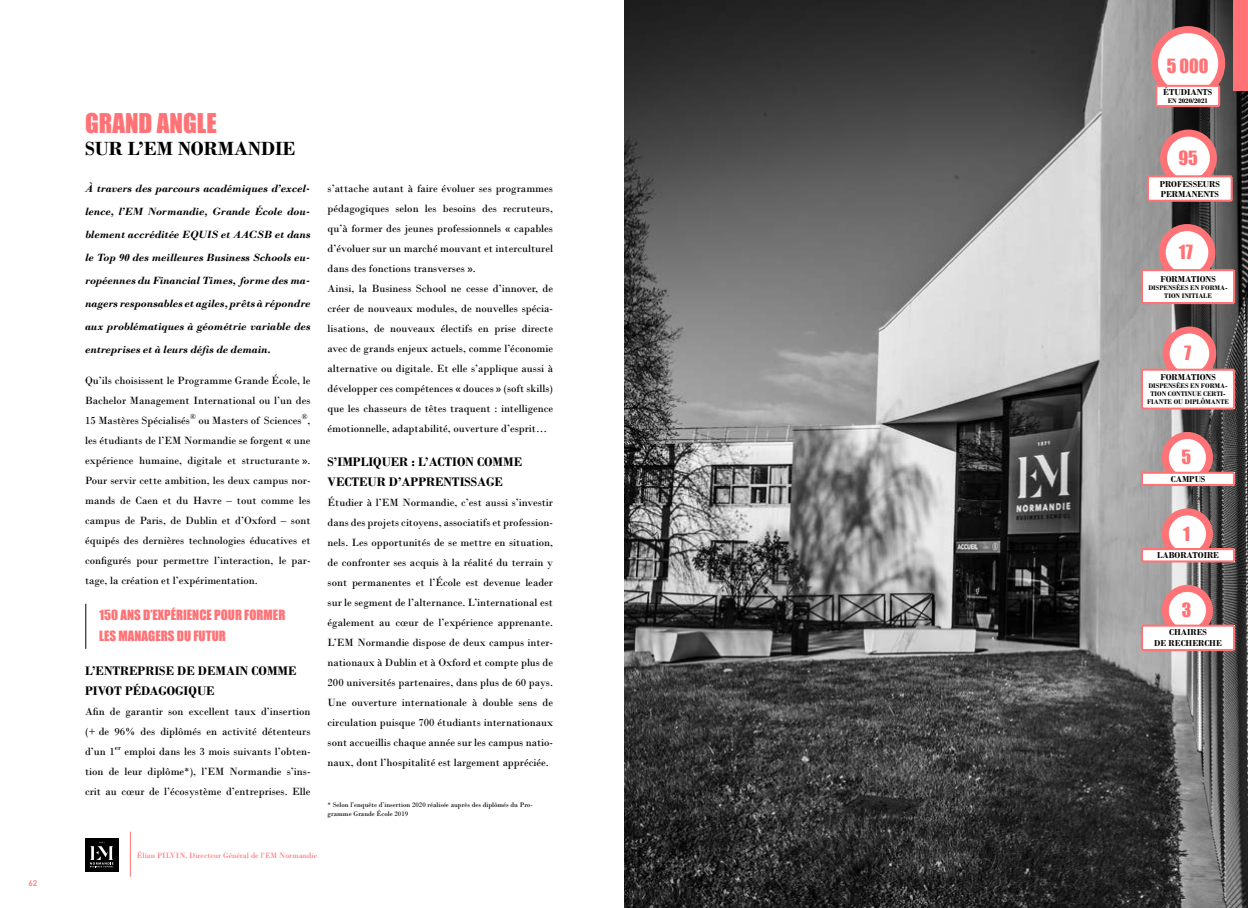
<style>
.page{position:relative;width:1248px;height:908px;background:#fff}
.page>*{position:absolute;margin:0;border:0;box-sizing:border-box;transform-origin:0 0}
.t1{font:25px "Impact";color:#ff7276}
.t2{font:700 20px "Bodoni";color:#000}
.t3{font:18px "Impact";color:#ff7276}
.t4{font:700 13px/20px "Bodoni";color:#000}
.t5{font:13px/21px "Impact";color:#ff7276}
.t6{font:11px/20px "Bodoni";color:#000;text-align:justify}
.t7{font:italic 700 11px/23px "Bodoni";letter-spacing:-.01em;color:#000;text-align:justify}
.t8{font:700 9px/10px "Bodoni";color:#000}
.t9{font:8px "Bodoni";color:#ff7276}
.t10{font:700 8px "Century Gothic";color:#ff8e91}
.t11{font:700 7px/8px "Bodoni";color:#000;text-align:center}
.t12{font:7px/9px "Bodoni";color:#000}
</style>
<div class="page">
<img style="left:624px;top:0;width:623px;height:907px">
<div style="left:1154px;top:30px;width:67px;height:67px;background:#fff;border-radius:50%"></div>
<div style="left:1150px;top:26px;width:74px;height:74px;border:7px solid #ff7276;border-radius:50%"></div>
<svg style="left:1154px;top:84px;width:66px;height:23px"></svg>
<div style="left:1163px;top:133px;width:50px;height:50px;background:#fff;border-radius:50%"></div>
<div style="left:1159px;top:129px;width:57px;height:57px;border:7px solid #ff7276;border-radius:50%"></div>
<svg style="left:1146px;top:175px;width:86px;height:27px"></svg>
<div style="left:1162px;top:227px;width:49px;height:50px;background:#fff;border-radius:50%"></div>
<div style="left:1158px;top:224px;width:57px;height:56px;border:7px solid #ff7276;border-radius:50%"></div>
<svg style="left:1140px;top:269px;width:95px;height:35px"></svg>
<div style="left:1165px;top:330px;width:47px;height:46px;background:#fff;border-radius:50%"></div>
<div style="left:1162px;top:326px;width:53px;height:54px;border:7px solid #ff7276;border-radius:50%"></div>
<svg style="left:1140px;top:368px;width:95px;height:42px"></svg>
<div style="left:1165px;top:435px;width:44px;height:44px;background:#fff;border-radius:50%"></div>
<div style="left:1161px;top:432px;width:51px;height:51px;border:7px solid #ff7276;border-radius:50%"></div>
<svg style="left:1140px;top:471px;width:95px;height:15px"></svg>
<div style="left:1165px;top:511px;width:44px;height:45px;background:#fff;border-radius:50%"></div>
<div style="left:1161px;top:508px;width:51px;height:51px;border:7px solid #ff7276;border-radius:50%"></div>
<svg style="left:1140px;top:547px;width:95px;height:15px"></svg>
<div style="left:1165px;top:588px;width:44px;height:44px;background:#fff;border-radius:50%"></div>
<div style="left:1161px;top:584px;width:51px;height:51px;border:7px solid #ff7276;border-radius:50%"></div>
<svg style="left:1140px;top:624px;width:95px;height:27px"></svg>
<div style="left:1233px;top:0;width:14px;height:90px;background:#ff7276"></div>
<hr style="left:85px;top:603px;width:1px;height:45px;background:#000">
<hr style="left:130px;top:831px;width:1px;height:45px;background:#ff7276">
<div style="left:85px;top:838px;width:33px;height:33px;background:#000"></div>
<svg style="left:90px;top:841px;width:24px;height:25px"></svg>
<p class="t10" style="left:28px;top:876px;width:10px">62</p>
<h1 class="t1" style="left:85px;top:104px;width:133px">GRAND ANGLE</h1>
<h2 class="t2" style="left:85px;top:137px;width:212px">SUR L’EM NORMANDIE</h2>
<p class="t7" style="left:85px;top:177px;width:227px">À travers des parcours académiques d’excel&shy;lence, l’EM Normandie, Grande École dou&shy;blement accréditée EQUIS et AACSB et dans le Top 90 des meilleures Business Schools eu&shy;ropéennes du Financial Times, forme des ma&shy;nagers responsables et agiles, prêts à répondre aux problématiques à géométrie variable des entreprises et à leurs défis de demain.</p>
<p class="t6" style="left:85px;top:370px;width:227px">Qu’ils choisissent le Programme Grande École, le Bachelor Management International ou l’un des 15 Mastères Spécialisés<sup>®</sup> ou Masters of Sciences<sup>®</sup>, les étudiants de l’EM Normandie se forgent « une expérience humaine, digitale et structurante ».<br>Pour servir cette ambition, les deux campus nor&shy;mands de Caen et du Havre – tout comme les campus de Paris, de Dublin et d’Oxford – sont équipés des dernières technologies éducatives et configurés pour permettre l’interaction, le par&shy;tage, la création et l’expérimentation.</p>
<p class="t5" style="left:99px;top:603px;width:187px">150 ANS D’EXPÉRIENCE POUR FORMER<br>LES MANAGERS DU FUTUR</p>
<p class="t4" style="left:85px;top:660px;width:213px">L’ENTREPRISE DE DEMAIN COMME<br>PIVOT PÉDAGOGIQUE</p>
<p class="t6" style="left:85px;top:701px;width:227px">Afin de garantir son excellent taux d’insertion (+ de 96% des diplômés en activité détenteurs d’un 1<sup>er</sup> emploi dans les 3 mois suivants l’obten&shy;tion de leur diplôme*), l’EM Normandie s’ins&shy;crit au cœur de l’écosystème d’entreprises. Elle</p>
<p class="t6" style="left:327px;top:178px;width:227px;text-align:left">s’attache autant à faire évoluer ses programmes pédagogiques selon les besoins des recruteurs, qu’à former des jeunes professionnels « capables d’évoluer sur un marché mouvant et interculturel dans des fonctions transverses ».<br>Ainsi, la Business School ne cesse d’innover, de créer de nouveaux modules, de nouvelles spécia&shy;lisations, de nouveaux électifs en prise directe avec de grands enjeux actuels, comme l’économie alternative ou digitale. Et elle s’applique aussi à développer ces compétences « douces » (soft skills) que les chasseurs de têtes traquent : intelligence émotionnelle, adaptabilité, ouverture d’esprit…</p>
<p class="t4" style="left:327px;top:451px;width:196px">S’IMPLIQUER : L’ACTION COMME<br>VECTEUR D’APPRENTISSAGE</p>
<p class="t6" style="left:327px;top:492px;width:227px">Étudier à l’EM Normandie, c’est aussi s’investir dans des projets citoyens, associatifs et profession&shy;nels. Les opportunités de se mettre en situation, de confronter ses acquis à la réalité du terrain y sont permanentes et l’École est devenue leader sur le segment de l’alternance. L’international est également au cœur de l’expérience apprenante.<br>L’EM Normandie dispose de deux campus inter&shy;nationaux à Dublin et à Oxford et compte plus de 200 universités partenaires, dans plus de 60 pays.<br>Une ouverture internationale à double sens de circulation puisque 700 étudiants internationaux sont accueillis chaque année sur les campus natio&shy;naux, dont l’hospitalité est largement appréciée.</p>
<p class="t12" style="left:327px;top:799px;width:206px">* Selon l’enquête d’insertion 2020 réalisée auprès des diplômés du Pro&shy;gramme Grande École 2019</p>
<p class="t9" style="left:137px;top:850px;width:182px">Élian PILVIN, Directeur Général de l’EM Normandie</p>
<h3 class="t3" style="left:1166px;top:52px;width:43px">5 000</h3>
<p class="t8" style="left:1163px;top:87px;width:50px">ÉTUDIANTS</p>
<p class="t11" style="left:1167px;top:97px;width:42px">EN 2020/2021</p>
<h3 class="t3" style="left:1178px;top:143px;width:21px">95</h3>
<p class="t8" style="left:1159px;top:178px;width:62px">PROFESSEURS<br>PERMANENTS</p>
<h3 class="t3" style="left:1178px;top:238px;width:15px">17</h3>
<p class="t8" style="left:1160px;top:273px;width:57px">FORMATIONS</p>
<p class="t11" style="left:1148px;top:283px;width:81px">DISPENSÉES EN FORMA-<br>TION INITIALE</p>
<h3 class="t3" style="left:1184px;top:338px;width:9px">7</h3>
<p class="t8" style="left:1160px;top:372px;width:57px">FORMATIONS</p>
<p class="t11" style="left:1146px;top:381px;width:83px">DISPENSÉES EN FORMA-<br>TION CONTINUE CERTI-<br>FIANTE OU DIPLÔMANTE</p>
<h3 class="t3" style="left:1181px;top:443px;width:11px">5</h3>
<p class="t8" style="left:1170px;top:473px;width:36px">CAMPUS</p>
<h3 class="t3" style="left:1182px;top:519px;width:8px">1</h3>
<p class="t8" style="left:1156px;top:550px;width:64px">LABORATOIRE</p>
<h3 class="t3" style="left:1181px;top:595px;width:11px">3</h3>
<p class="t8" style="left:1154px;top:626px;width:69px;line-height:11px;text-align:center">CHAIRES<br>DE RECHERCHE</p>
</div>
